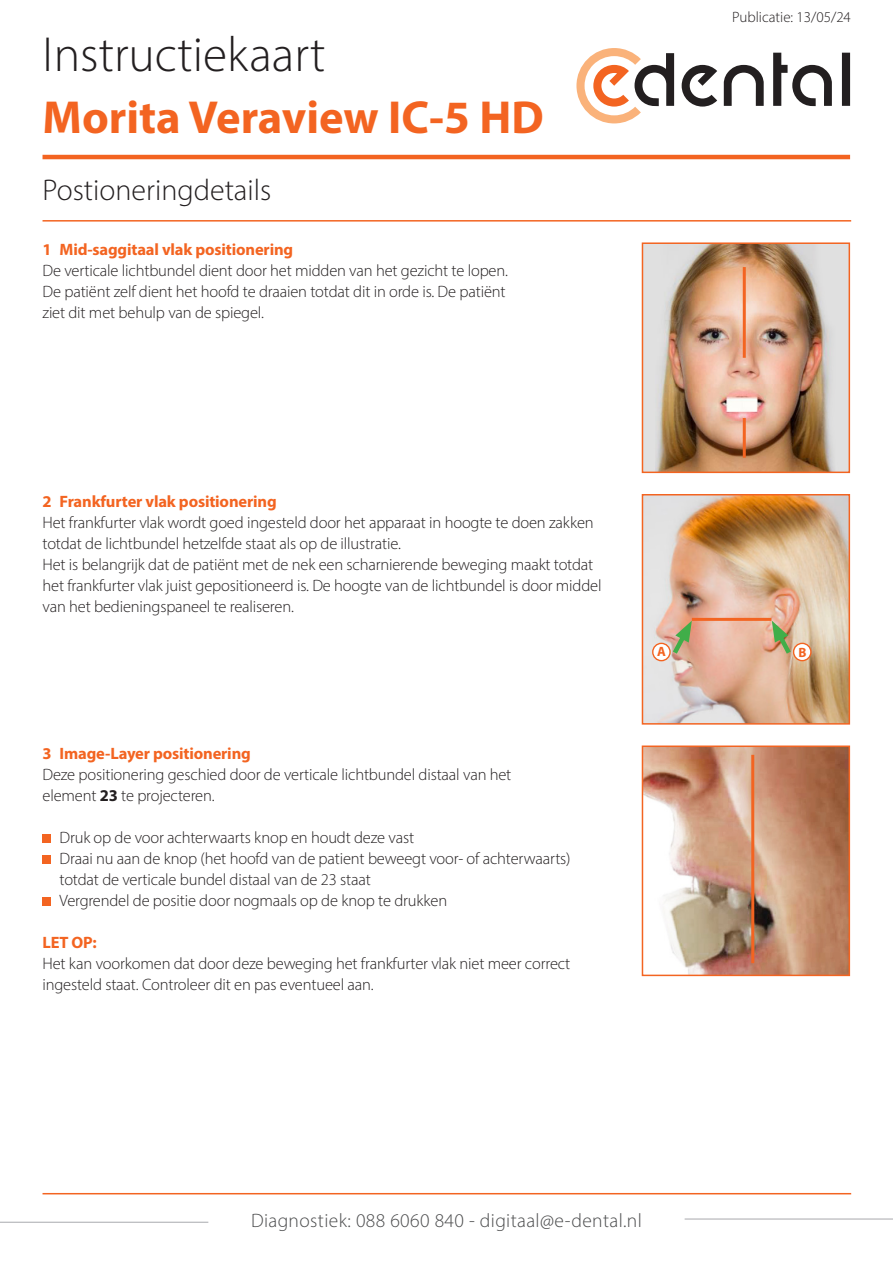
<style>
.page{position:relative;width:893px;height:1263px;background:#fff}
.page>*{position:absolute;margin:0;border:0;box-sizing:border-box;transform-origin:0 0}
.t1{font:300 49.5px "Myriad Pro";color:#231f20}
.t2{font:700 46.5px "Myriad Pro";color:#f36421}
.t3{font:300 30px "Myriad Pro";color:#231f20}
.t4{font:300 19.5px "Myriad Pro";letter-spacing:.02em;color:#4b4c4d}
.t5{font:300 16.5px/21px "Myriad Pro";letter-spacing:-.01em;color:#231f20}
.t6{font:700 16.5px "Myriad Pro";letter-spacing:-.01em;color:#f36421}
.t7{font:300 15px "Myriad Pro";color:#231f20}
.t8{font:700 13.5px "Myriad Pro";color:#f36421}
.s1{font-weight:700}
</style>
<div class="page">
<hr style="left:43px;top:220px;width:808px;height:2px;background:#f36421">
<hr style="left:43px;top:1193px;width:808px;height:1px;background:#f36421">
<div style="left:43px;top:834px;width:8px;height:9px;background:#f36421"></div>
<div style="left:43px;top:855px;width:8px;height:9px;background:#f36421"></div>
<div style="left:43px;top:897px;width:8px;height:9px;background:#f36421"></div>
<hr style="left:43px;top:155px;width:807px;height:4px;background:#f36421">
<svg style="left:724px;top:65px;width:40px;height:41px"></svg>
<svg style="left:773px;top:53px;width:59px;height:53px"></svg>
<svg style="left:842px;top:53px;width:8px;height:53px"></svg>
<svg style="left:682px;top:65px;width:35px;height:42px"></svg>
<svg style="left:576px;top:48px;width:98px;height:75px"></svg>
<hr style="left:0;top:1222px;width:208px;height:1px;background:#a8a9ad">
<hr style="left:685px;top:1219px;width:208px;height:1px;background:#a8a9ad">
<img style="left:645px;top:245px;width:202px;height:225px">
<div style="left:642px;top:242px;width:208px;height:231px;border:2px solid #f36421"></div>
<img style="left:645px;top:748px;width:202px;height:225px">
<div style="left:642px;top:745px;width:208px;height:231px;border:2px solid #f36421"></div>
<img style="left:645px;top:497px;width:202px;height:225px">
<div style="left:642px;top:494px;width:208px;height:231px;border:2px solid #f36421"></div>
<hr style="left:743px;top:267px;width:3px;height:91px;background:#f36421">
<hr style="left:743px;top:418px;width:3px;height:40px;background:#f36421">
<hr style="left:751px;top:755px;width:3px;height:208px;background:#f36421">
<hr style="left:692px;top:618px;width:79px;height:3px;background:#f36421">
<svg style="left:669px;top:621px;width:23px;height:38px"></svg>
<svg style="left:772px;top:621px;width:23px;height:38px"></svg>
<div style="left:653px;top:643px;width:17px;height:18px;background:#fff;border-radius:50%"></div>
<div style="left:652px;top:643px;width:19px;height:18px;border:1px solid #f36421;border-radius:50%"></div>
<div style="left:794px;top:643px;width:17px;height:18px;background:#fff;border-radius:50%"></div>
<div style="left:793px;top:643px;width:19px;height:18px;border:1px solid #f36421;border-radius:50%"></div>
<h1 class="t1" style="left:43px;top:35px;width:284px">Instructiekaart</h1>
<h2 class="t2" style="left:43px;top:99px;width:503px">Morita Veraview IC-5 HD</h2>
<h3 class="t3" style="left:43px;top:178px;width:230px">Postioneringdetails</h3>
<p class="t6" style="left:43px;top:243px;width:252px">1 Mid-saggitaal vlak positionering</p>
<p class="t5" style="left:43px;top:261px;width:467px">De verticale lichtbundel dient door het midden van het gezicht te lopen.<br>De patiënt zelf dient het hoofd te draaien totdat dit in orde is. De patiënt ziet dit met behulp van de spiegel.</p>
<p class="t7" style="left:732px;top:11px;width:120px">Publicatie: 13/05/24</p>
<p class="t6" style="left:43px;top:495px;width:236px">2 Frankfurter vlak positionering</p>
<p class="t5" style="left:43px;top:513px;width:560px">Het frankfurter vlak wordt goed ingesteld door het apparaat in hoogte te doen zakken totdat de lichtbundel hetzelfde staat als op de illustratie.<br>Het is belangrijk dat de patiënt met de nek een scharnierende beweging maakt totdat het frankfurter vlak juist gepositioneerd is. De hoogte van de lichtbundel is door middel van het bedieningspaneel te realiseren.</p>
<p class="t6" style="left:43px;top:747px;width:210px">3 Image-Layer positionering</p>
<p class="t5" style="left:43px;top:765px;width:470px">Deze positionering geschied door de verticale lichtbundel distaal van het element <span class="s1">23</span> te projecteren.</p>
<p class="t5" style="left:60px;top:828px;width:513px">Druk op de voor achterwaarts knop en houdt deze vast<br>Draai nu aan de knop (het hoofd van de patient beweegt voor- of achterwaarts) totdat de verticale bundel distaal van de 23 staat<br>Vergrendel de positie door nogmaals op de knop te drukken</p>
<p class="t6" style="left:43px;top:936px;width:56px">LET OP:</p>
<p class="t5" style="left:43px;top:954px;width:529px">Het kan voorkomen dat door deze beweging het frankfurter vlak niet meer correct ingesteld staat. Controleer dit en pas eventueel aan.</p>
<p class="t8" style="left:657px;top:647px;width:10px">A</p>
<p class="t8" style="left:798px;top:647px;width:10px">B</p>
<p class="t4" style="left:251px;top:1212px;width:392px">Diagnostiek: 088 6060 840 - digitaal@e-dental.nl</p>
</div>
